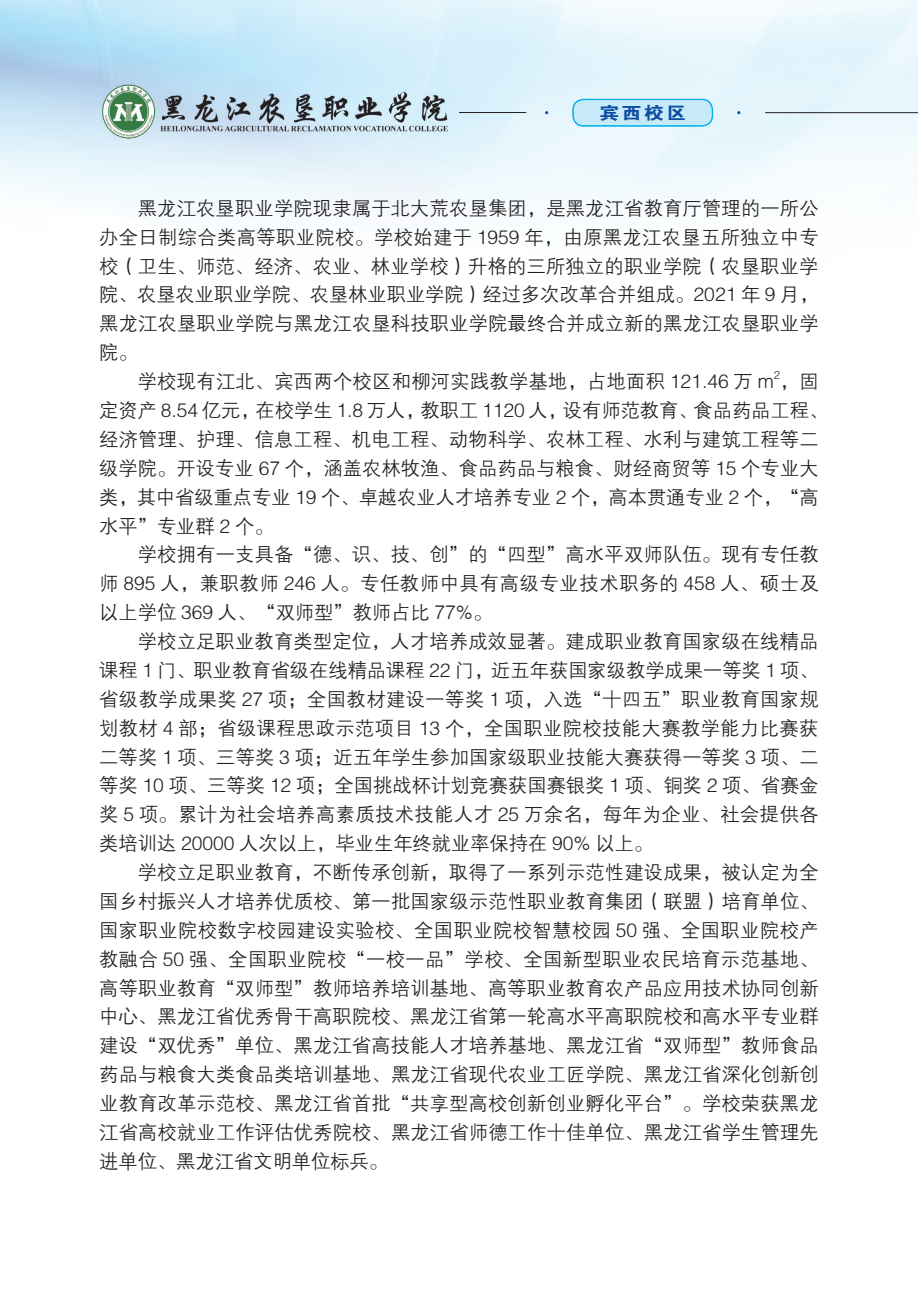
<style>
.page{position:relative;width:918px;height:1290px;background:#fff}
.page>*{position:absolute;margin:0;border:0;box-sizing:border-box;transform-origin:0 0}
.t1{font:19.25px/28.9px "FZZDXK GBK1 0";letter-spacing:.01em;color:#231f20;text-align:justify}
.t2{font:17.5px "FZDHTK GBK1 0";color:#0d4da1;scale:1.15 1}
.t3{font:11.2px "FZZDXK GBK1 0";color:#231f20}
</style>
<div class="page">
<img style="left:0;top:0;width:918px;height:212px">
<img style="left:99px;top:84px;width:352px;height:56px">
<div style="left:573px;top:99px;width:139px;height:27px;background:#c6eafa;border-radius:10px"></div>
<div style="left:573px;top:99px;width:139px;height:27px;border:1px solid #00aeef;border-radius:11px"></div>
<div style="left:573px;top:100px;width:139px;height:26px;border:1px solid #00aeef;border-radius:10px"></div>
<hr style="left:459px;top:112px;width:67px;height:1px;background:#231f20">
<hr style="left:765px;top:112px;width:153px;height:1px;background:#231f20">
<p class="t2" style="left:599px;top:103px;width:77px">宾西校区</p>
<p class="t1" style="left:99px;top:194px;width:721px;text-indent:38px">黑龙江农垦职业学院现隶属于北大荒农垦集团，是黑龙江省教育厅管理的一所公办全日制综合类高等职业院校。学校始建于 1959 年，由原黑龙江农垦五所独立中专校（卫生、师范、经济、农业、林业学校）升格的三所独立的职业学院（农垦职业学院、农垦农业职业学院、农垦林业职业学院）经过多次改革合并组成。2021 年 9 月，黑龙江农垦职业学院与黑龙江农垦科技职业学院最终合并成立新的黑龙江农垦职业学院。</p>
<p class="t1" style="left:138px;top:367px;width:682px">学校现有江北、宾西两个校区和柳河实践教学基地，占地面积 121.46 万 m ，固</p>
<p class="t3" style="left:773px;top:369px;width:8px">2</p>
<p class="t1" style="left:99px;top:396px;width:730px;text-align:left">定资产 8.54 亿元，在校学生 1.8 万人，教职工 1120 人，设有师范教育、食品药品工程、经济管理、护理、信息工程、机电工程、动物科学、农林工程、水利与建筑工程等二级学院。开设专业 67 个，涵盖农林牧渔、食品药品与粮食、财经商贸等 15 个专业大类，其中省级重点专业 19 个、卓越农业人才培养专业 2 个，高本贯通专业 2 个，“高水平”专业群 2 个。</p>
<p class="t1" style="left:99px;top:541px;width:721px;text-indent:38px">学校拥有一支具备“德、识、技、创”的“四型”高水平双师队伍。现有专任教师 895 人，兼职教师 246 人。专任教师中具有高级专业技术职务的 458 人、硕士及以上学位 369 人、“双师型”教师占比 77%。</p>
<p class="t1" style="left:99px;top:627px;width:721px;text-indent:38px">学校立足职业教育类型定位，人才培养成效显著。建成职业教育国家级在线精品课程 1 门、职业教育省级在线精品课程 22 门，近五年获国家级教学成果一等奖 1 项、省级教学成果奖 27 项；全国教材建设一等奖 1 项，入选“十四五”职业教育国家规划教材 4 部；省级课程思政示范项目 13 个，全国职业院校技能大赛教学能力比赛获二等奖 1 项、三等奖 3 项；近五年学生参加国家级职业技能大赛获得一等奖 3 项、二等奖 10 项、三等奖 12 项；全国挑战杯计划竞赛获国赛银奖 1 项、铜奖 2 项、省赛金奖 5 项。累计为社会培养高素质技术技能人才 25 万余名，每年为企业、社会提供各类培训达 20000 人次以上，毕业生年终就业率保持在 90% 以上。</p>
<p class="t1" style="left:99px;top:858px;width:721px;text-indent:38px">学校立足职业教育，不断传承创新，取得了一系列示范性建设成果，被认定为全国乡村振兴人才培养优质校、第一批国家级示范性职业教育集团（联盟）培育单位、国家职业院校数字校园建设实验校、全国职业院校智慧校园 50 强、全国职业院校产教融合 50 强、全国职业院校“一校一品”学校、全国新型职业农民培育示范基地、高等职业教育“双师型”教师培养培训基地、高等职业教育农产品应用技术协同创新中心、黑龙江省优秀骨干高职院校、黑龙江省第一轮高水平高职院校和高水平专业群建设“双优秀”单位、黑龙江省高技能人才培养基地、黑龙江省“双师型”教师食品药品与粮食大类食品类培训基地、黑龙江省现代农业工匠学院、黑龙江省深化创新创业教育改革示范校、黑龙江省首批“共享型高校创新创业孵化平台”。学校荣获黑龙江省高校就业工作评估优秀院校、黑龙江省师德工作十佳单位、黑龙江省学生管理先进单位、黑龙江省文明单位标兵。</p>
</div>
